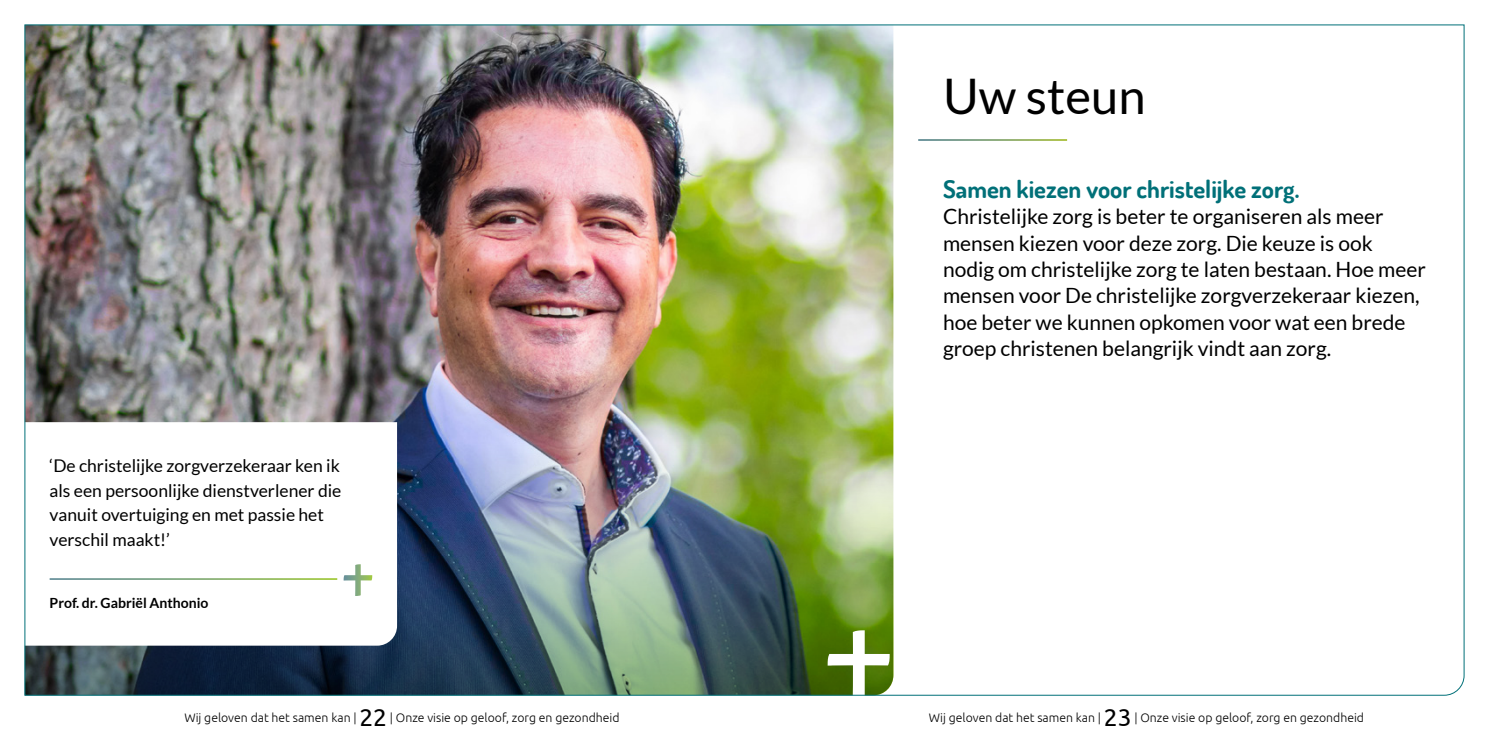
<style>
.page{position:relative;width:1489px;height:745px;background:#fff}
.page>*{position:absolute;margin:0;border:0;box-sizing:border-box;transform-origin:0 0}
.Hoofdkop{font:49px "Lato";color:#000}
.Tussenkop_boven_platte_tekst{font:700 24.5px "Dosis";color:#017078}
.Platte_tekst{font:21px/26.2px "Lato";color:#000}
.PL_Brood{font:17.5px/24.8px "Lato";color:#000}
.Bijschrift{font:700 14px "Lato";color:#000}
.P_Titel_paginanummer_2023{font:300 12.25px "Ubuntu";color:#000}
.s1{font-weight:400;font-size:24.5px}
</style>
<div class="page">
<svg style="left:827px;top:695px;width:62px;height:1px"></svg>
<img style="left:25px;top:25px;width:1438px;height:670px">
<p class="PL_Brood" style="left:50px;top:452px;width:293px">‘De christelijke zorgverzekeraar ken ik als een persoonlijke dienstverlener die vanuit overtuiging en met passie het verschil maakt!’</p>
<p class="Bijschrift" style="left:50px;top:594px;width:160px">Prof. dr. Gabriël Anthonio</p>
<p class="P_Titel_paginanummer_2023" style="left:184px;top:710px;width:436px">Wij geloven dat het samen kan | <span class="s1">22</span> | Onze visie op geloof, zorg en gezondheid</p>
<p class="Hoofdkop" style="left:943px;top:69px;width:204px">Uw steun</p>
<p class="Tussenkop_boven_platte_tekst" style="left:943px;top:173px;width:358px">Samen kiezen voor christelijke zorg.</p>
<p class="Platte_tekst" style="left:943px;top:203px;width:484px">Christelijke zorg is beter te organiseren als meer mensen kiezen voor deze zorg. Die keuze is ook nodig om christelijke zorg te laten bestaan. Hoe meer mensen voor De christelijke zorgverzekeraar kiezen, hoe beter we kunnen opkomen voor wat een brede groep christenen belangrijk vindt aan zorg.</p>
<p class="P_Titel_paginanummer_2023" style="left:928px;top:710px;width:436px">Wij geloven dat het samen kan | <span class="s1">23</span> | Onze visie op geloof, zorg en gezondheid</p>
</div>
